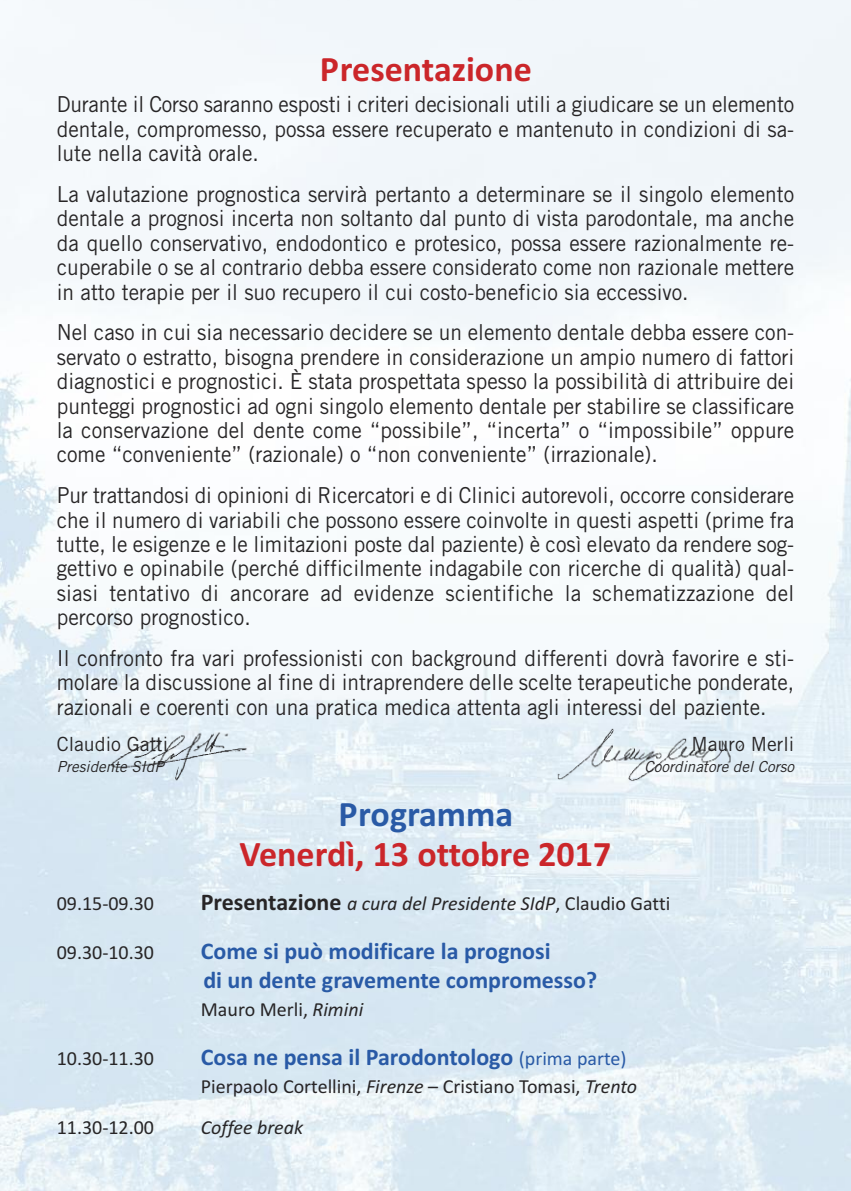
<style>
.page{position:relative;width:851px;height:1191px;background:#fff}
.page>*{position:absolute;margin:0;border:0;box-sizing:border-box;transform-origin:0 0}
.t1{font:700 36px "Calibri";color:#cb262a}
.t2{font:700 36px "Calibri";color:#295aa6}
.t3{font:700 24px/28.8px "Calibri";color:#295aa6}
.t4{font:22px/24.4px "Trade Gothic";color:#272526;text-align:justify;scale:.95 1}
.t5{font:20px "Calibri";color:#272526}
.t6{font:italic 20px "Calibri";color:#272526}
.t7{font:19.6px "Trade Gothic";color:#272526}
.t8{font:italic 15.2px "Trade Gothic";color:#272526}
.s1{font-weight:700;font-style:normal;font-size:24px}
.s2{font-style:normal}
.s3{font-style:italic}
.s4{font-weight:400;font-size:20px}
</style>
<div class="page">
<img style="left:0;top:0;width:850px;height:1191px">
<img style="left:107px;top:720px;width:141px;height:69px">
<img style="left:554px;top:724px;width:189px;height:61px">
<h1 class="t1" style="left:320px;top:47px;width:213px">Presentazione</h1>
<p class="t4" style="left:57px;top:94px;width:777px">Durante il Corso saranno esposti i criteri decisionali utili a giudicare se un elemento dentale, compromesso, possa essere recuperato e mantenuto in condizioni di sa&shy;lute nella cavità orale.</p>
<p class="t4" style="left:57px;top:184px;width:777px">La valutazione prognostica servirà pertanto a determinare se il singolo elemento dentale a prognosi incerta non soltanto dal punto di vista parodontale, ma anche da quello conservativo, endodontico e protesico, possa essere razionalmente re&shy;cuperabile o se al contrario debba essere considerato come non razionale mettere in atto terapie per il suo recupero il cui costo-beneficio sia eccessivo.</p>
<p class="t4" style="left:57px;top:322px;width:777px">Nel caso in cui sia necessario decidere se un elemento dentale debba essere con&shy;servato o estratto, bisogna prendere in considerazione un ampio numero di fattori diagnostici e prognostici. È stata prospettata spesso la possibilità di attribuire dei punteggi prognostici ad ogni singolo elemento dentale per stabilire se classificare la conservazione del dente come “possibile”, “incerta” o “impossibile” oppure come “conveniente” (razionale) o “non conveniente” (irrazionale).</p>
<p class="t4" style="left:57px;top:485px;width:777px">Pur trattandosi di opinioni di Ricercatori e di Clinici autorevoli, occorre considerare che il numero di variabili che possono essere coinvolte in questi aspetti (prime fra tutte, le esigenze e le limitazioni poste dal paziente) è così elevato da rendere sog&shy;gettivo e opinabile (perché difficilmente indagabile con ricerche di qualità) qual&shy;siasi tentativo di ancorare ad evidenze scientifiche la schematizzazione del percorso prognostico.</p>
<p class="t4" style="left:57px;top:648px;width:777px">Il confronto fra vari professionisti con background differenti dovrà favorire e sti&shy;molare la discussione al fine di intraprendere delle scelte terapeutiche ponderate, razionali e coerenti con una pratica medica attenta agli interessi del paziente.</p>
<p class="t7" style="left:57px;top:737px;width:113px">Claudio Gatti</p>
<p class="t8" style="left:57px;top:760px;width:108px">Presidente SIdP</p>
<h1 class="t2" style="left:338px;top:792px;width:176px">Programma</h1>
<h1 class="t1" style="left:239px;top:832px;width:373px">Venerdì, 13 ottobre 2017</h1>
<p class="t7" style="left:691px;top:737px;width:104px">Mauro Merli</p>
<p class="t8" style="left:644px;top:760px;width:151px">Coordinatore del Corso</p>
<p class="t5" style="left:57px;top:891px;width:99px">09.15-09.30</p>
<p class="t6" style="left:201px;top:891px;width:471px"><span class="s1">Presentazione</span> a cura del Presidente SIdP<span class="s2">, Claudio Gatti</span></p>
<p class="t5" style="left:57px;top:940px;width:99px">09.30-10.30</p>
<p class="t3" style="left:201px;top:936px;width:398px">Come si può modificare la prognosi<br>di un dente gravemente compromesso?</p>
<p class="t5" style="left:201px;top:997px;width:164px">Mauro Merli, <span class="s3">Rimini</span></p>
<p class="t5" style="left:57px;top:1046px;width:99px">10.30-11.30</p>
<p class="t3" style="left:201px;top:1042px;width:427px">Cosa ne pensa il Parodontologo <span class="s4">(prima parte)</span></p>
<p class="t5" style="left:201px;top:1074px;width:438px">Pierpaolo Cortellini, <span class="s3">Firenze</span> – Cristiano Tomasi, <span class="s3">Trento</span></p>
<p class="t5" style="left:57px;top:1115px;width:99px">11.30-12.00</p>
<p class="t6" style="left:201px;top:1115px;width:104px">Coffee break</p>
</div>
